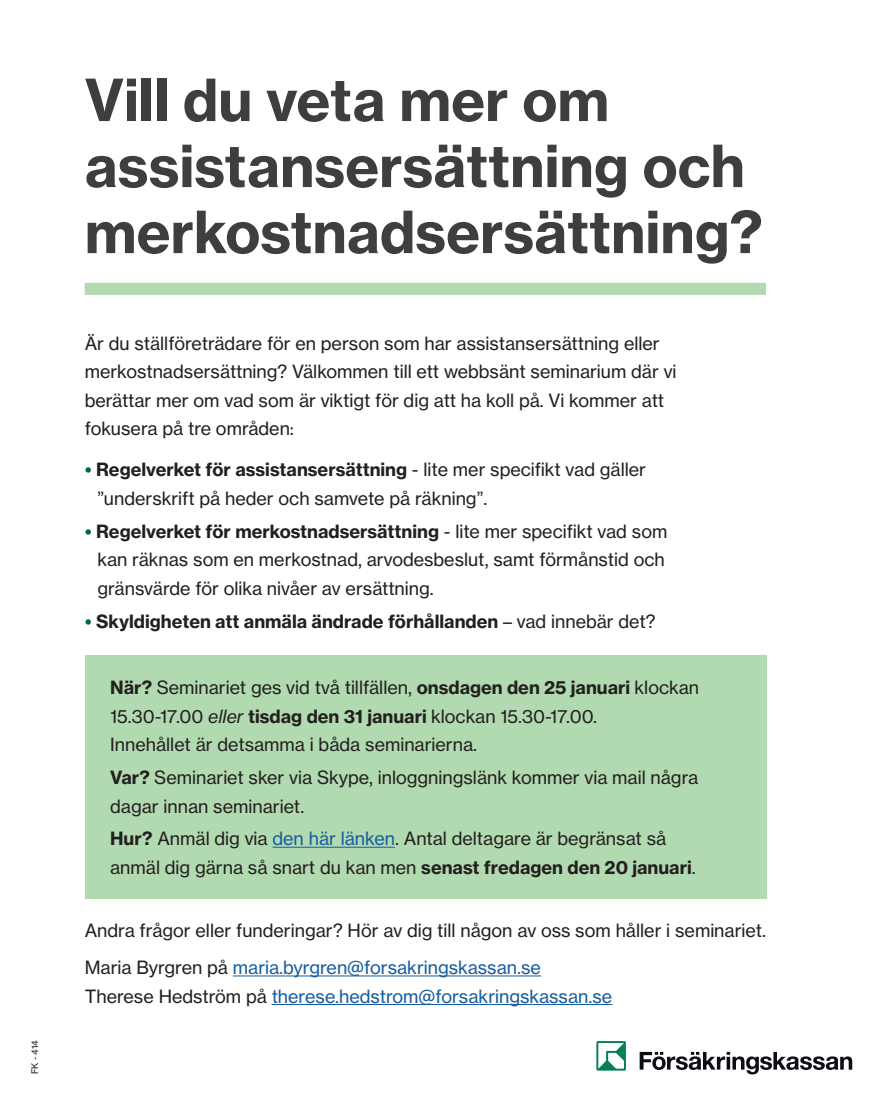
<style>
.page{position:relative;width:893px;height:1106px;background:#fff}
.page>*{position:absolute;margin:0;border:0;box-sizing:border-box;transform-origin:0 0}
.Rubrik_1{font:57px/66px "N Haas Grotesk TX Pro 75 Bd";color:#3e3e3f}
.Brödtext_-_håll_ihop{font:18px/28.5px "N Haas Grotesk TX Pro 55 Rg";color:#231f20}
.Brödtext_-_håll_ihop-2{font:18px/28.5px "N Haas Grotesk TX Pro 55 Rg";color:#175d9e}
.Brödtext_-_håll_ihop-3{font:18px "N Haas Grotesk TX Pro 75 Bd";color:#231f20}
.FK-nummer{font:9px "N Haas Grotesk TX Pro 55 Rg";color:#231f20}
.s1{font-family:"N Haas Grotesk TX Pro 75 Bd";color:#006a35}
.s2{font-family:"N Haas Grotesk TX Pro 75 Bd"}
.s3{color:#006a35}
.s4{font-family:"N Haas Grotesk TX Pro 55 Rg"}
.s5{font-family:"N Haas Grotesk TX Pro 56 It"}
.s6{color:#175d9e}
.s7{color:#231f20}
</style>
<div class="page">
<div style="left:85px;top:655px;width:682px;height:244px;background:#b2dab0"></div>
<div style="left:85px;top:283px;width:797px;height:12px;background:#b2dab0"></div>
<hr style="left:273px;top:846px;width:122px;height:1px;background:#175d9e">
<div style="left:596px;top:1041px;width:30px;height:29px;background:#058053"></div>
<svg style="left:598px;top:1043px;width:26px;height:25px"></svg>
<svg style="left:640px;top:1051px;width:212px;height:23px"></svg>
<div style="left:767px;top:247px;width:126px;height:101px;background:#fff"></div>
<hr style="left:233px;top:975px;width:308px;height:1px;background:#175d9e">
<hr style="left:272px;top:1004px;width:340px;height:1px;background:#175d9e">
<p class="FK-nummer" style="left:29px;top:1074px;width:36px;rotate:-90deg">FK - 414</p>
<p class="Rubrik_1" style="left:85px;top:67px;width:680px">Vill du veta mer om assistansersättning och merkostnadsersättning?</p>
<p class="Brödtext_-_håll_ihop" style="left:85px;top:329px;width:593px">Är du ställföreträdare för en person som har assistansersättning eller merkostnadsersättning? Välkommen till ett webbsänt seminarium där vi berättar mer om vad som är viktigt för dig att ha koll på. Vi kommer att fokusera på tre områden:</p>
<p class="Brödtext_-_håll_ihop" style="left:97px;top:455px;width:550px;text-indent:-13px"><span class="s1">•</span> <span class="s2">Regelverket för assistansersättning</span> - lite mer specifikt vad gäller ”underskrift på heder och samvete på räkning”.</p>
<p class="Brödtext_-_håll_ihop" style="left:97px;top:517px;width:571px;text-indent:-13px"><span class="s1">•</span> <span class="s2">Regelverket för merkostnadsersättning</span> - lite mer specifikt vad som kan räknas som en merkostnad, arvodesbeslut, samt förmånstid och gränsvärde för olika nivåer av ersättning.</p>
<p class="Brödtext_-_håll_ihop-3" style="left:85px;top:609px;width:573px"><span class="s3">•</span> Skyldigheten att anmäla ändrade förhållanden <span class="s4">– vad innebär det?</span></p>
<p class="Brödtext_-_håll_ihop" style="left:110px;top:673px;width:590px"><span class="s2">När?</span> Seminariet ges vid två tillfällen, <span class="s2">onsdagen den 25 januari</span> klockan<br>15.30-17.00 <span class="s5">eller</span> <span class="s2">tisdag den 31 januari</span> klockan 15.30-17.00.<br>Innehållet är detsamma i båda seminarierna.</p>
<p class="Brödtext_-_håll_ihop" style="left:110px;top:763px;width:590px"><span class="s2">Var?</span> Seminariet sker via Skype, inloggningslänk kommer via mail några dagar innan seminariet.</p>
<p class="Brödtext_-_håll_ihop" style="left:110px;top:824px;width:587px"><span class="s2">Hur?</span> Anmäl dig via <span class="s6">den här länken</span>. Antal deltagare är begränsat så anmäl dig gärna så snart du kan men <span class="s2">senast fredagen den 20 januari</span>.</p>
<p class="Brödtext_-_håll_ihop" style="left:85px;top:916px;width:683px">Andra frågor eller funderingar? Hör av dig till någon av oss som håller i seminariet.</p>
<p class="Brödtext_-_håll_ihop-2" style="left:85px;top:953px;width:529px"><span class="s7">Maria Byrgren på</span> maria.byrgren@forsakringskassan.se<br><span class="s7">Therese Hedström på</span> therese.hedstrom@forsakringskassan.se</p>
</div>
